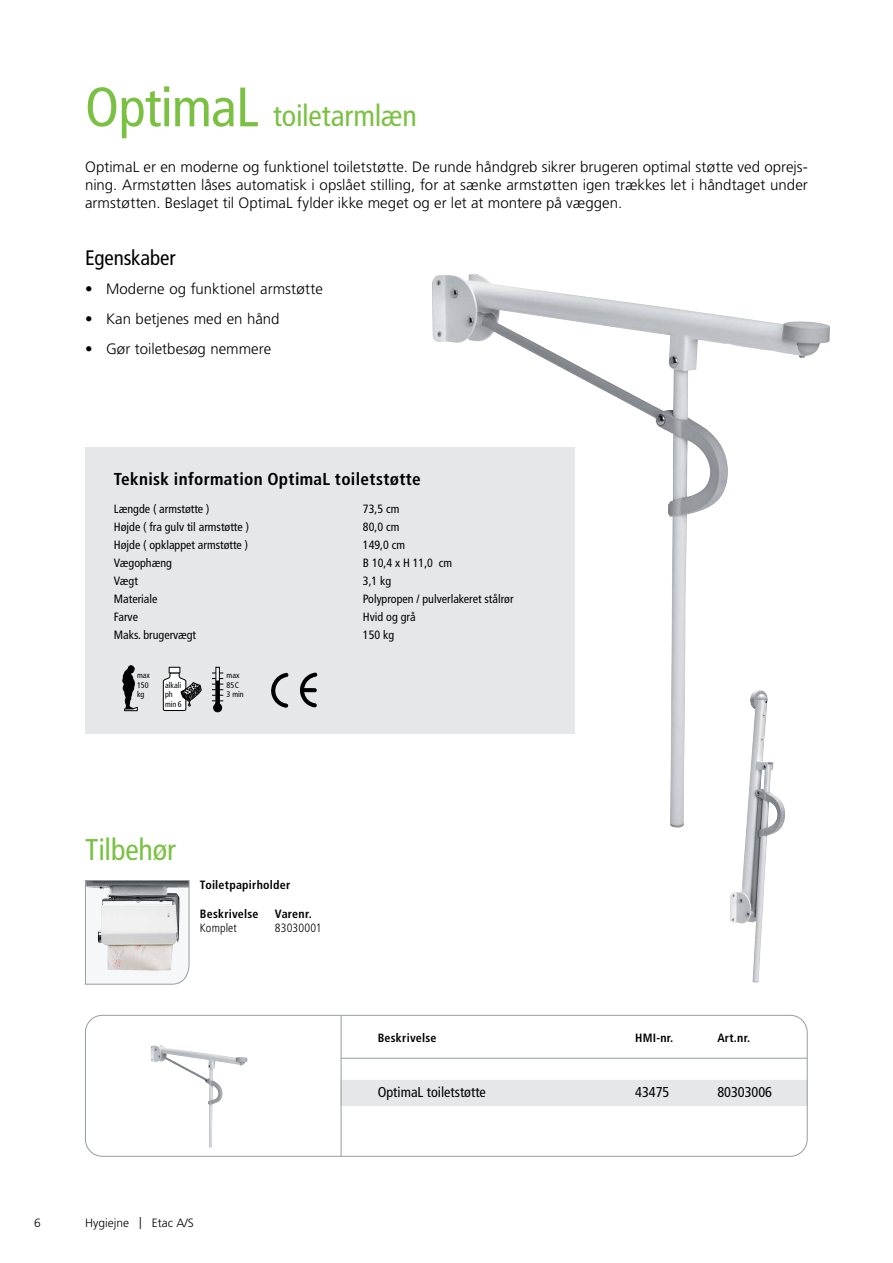
<style>
.page{position:relative;width:893px;height:1263px;background:#fff}
.page>*{position:absolute;margin:0;border:0;box-sizing:border-box;transform-origin:0 0}
.t1{font:condensed 30px "Frutiger LT Std";letter-spacing:-.005em;color:#7ac143}
.t2{font:condensed 21px "Frutiger";letter-spacing:-.005em;color:#000}
.t3{font:700 condensed 17.25px "Frutiger LT Std";letter-spacing:.02em;color:#000}
.t4{font:300 15px/18px "Frutiger LT Std";color:#000;text-align:justify}
.t5{font:condensed 14.25px "Frutiger LT Std";color:#000}
.t6{font:condensed 12px "Frutiger LT Std";color:#000}
.t7{font:700 condensed 12px "Frutiger LT Std";letter-spacing:.02em;color:#000}
.t8{font:300 12px "Frutiger LT Std";color:#000}
.t9{font:300 condensed 12px "Frutiger LT Std";letter-spacing:.01em;color:#000}
.t10{font:condensed 8.1px/9.6px "Frutiger";color:#000}
.s1{font-size:55.5px}
</style>
<div class="page">
<div style="left:85px;top:447px;width:489px;height:287px;background:#e6e7e8"></div>
<img style="left:432px;top:274px;width:398px;height:554px">
<img style="left:151px;top:1045px;width:97px;height:102px">
<img style="left:730px;top:690px;width:56px;height:293px">
<div style="left:342px;top:1080px;width:466px;height:26px;background:#e6e7e8"></div>
<hr style="left:341px;top:1058px;width:466px;height:1px;background:#949ca1">
<div style="left:85px;top:1015px;width:722px;height:142px;border:1px solid #949ca1;border-radius:17px"></div>
<hr style="left:341px;top:1016px;width:1px;height:140px;background:#949ca1">
<svg style="left:85px;top:880px;width:105px;height:105px"></svg>
<svg style="left:122px;top:665px;width:16px;height:46px"></svg>
<svg style="left:212px;top:667px;width:11px;height:45px"></svg>
<svg style="left:163px;top:672px;width:38px;height:39px"></svg>
<div style="left:169px;top:667px;width:11px;height:6px;background:#fff"></div>
<div style="left:169px;top:667px;width:11px;height:6px;border:1px solid #000"></div>
<svg style="left:271px;top:672px;width:47px;height:36px"></svg>
<h1 class="t1" style="left:85px;top:98px;width:333px"><span class="s1">OptimaL</span> toiletarmlæn</h1>
<p class="t4" style="left:85px;top:159px;width:724px">OptimaL er en moderne og funktionel toiletstøtte. De runde håndgreb sikrer brugeren optimal støtte ved oprejs&shy;ning. Armstøtten låses automatisk i opslået stilling, for at sænke armstøtten igen trækkes let i håndtaget under armstøtten. Beslaget til OptimaL fylder ikke meget og er let at montere på væggen.</p>
<h2 class="t2" style="left:85px;top:245px;width:92px">Egenskaber</h2>
<p class="t4" style="left:85px;top:280px;width:239px">• Moderne og funktionel armstøtte</p>
<p class="t4" style="left:85px;top:310px;width:196px">• Kan betjenes med en hånd</p>
<p class="t4" style="left:85px;top:340px;width:188px">• Gør toiletbesøg nemmere</p>
<p class="t3" style="left:114px;top:469px;width:308px">Teknisk information OptimaL toiletstøtte</p>
<p class="t6" style="left:114px;top:501px;width:97px">Længde ( armstøtte )</p>
<p class="t6" style="left:363px;top:501px;width:38px">73,5 cm</p>
<p class="t6" style="left:114px;top:519px;width:137px">Højde ( fra gulv til armstøtte )</p>
<p class="t6" style="left:363px;top:519px;width:38px">80,0 cm</p>
<p class="t6" style="left:114px;top:537px;width:136px">Højde ( opklappet armstøtte )</p>
<p class="t6" style="left:363px;top:537px;width:44px">149,0 cm</p>
<p class="t6" style="left:114px;top:555px;width:59px">Vægophæng</p>
<p class="t6" style="left:363px;top:555px;width:91px">B 10,4 x H 11,0 cm</p>
<p class="t6" style="left:114px;top:573px;width:25px">Vægt</p>
<p class="t6" style="left:363px;top:573px;width:30px">3,1 kg</p>
<p class="t6" style="left:114px;top:591px;width:45px">Materiale</p>
<p class="t6" style="left:363px;top:591px;width:152px">Polypropen / pulverlakeret stålrør</p>
<p class="t6" style="left:114px;top:609px;width:26px">Farve</p>
<p class="t6" style="left:363px;top:609px;width:54px">Hvid og grå</p>
<p class="t6" style="left:114px;top:627px;width:84px">Maks. brugervægt</p>
<p class="t6" style="left:363px;top:627px;width:33px">150 kg</p>
<p class="t10" style="left:227px;top:671px;width:19px">max<br>85C<br>3 min</p>
<p class="t10" style="left:137px;top:671px;width:14px">max<br>150 kg</p>
<p class="t10" style="left:165px;top:680px;width:18px">alkali ph min 6</p>
<h1 class="t1" style="left:85px;top:832px;width:92px">Tilbehør</h1>
<p class="t7" style="left:200px;top:878px;width:92px">Toiletpapirholder</p>
<p class="t7" style="left:200px;top:906px;width:60px">Beskrivelse</p>
<p class="t7" style="left:275px;top:906px;width:38px">Varenr.</p>
<p class="t9" style="left:200px;top:921px;width:38px">Komplet</p>
<p class="t9" style="left:275px;top:921px;width:48px">83030001</p>
<p class="t8" style="left:34px;top:1216px;width:8px">6</p>
<p class="t8" style="left:85px;top:1216px;width:110px">Hygiejne | Etac A/S</p>
<p class="t7" style="left:378px;top:1031px;width:60px">Beskrivelse</p>
<p class="t7" style="left:635px;top:1031px;width:40px">HMI-nr.</p>
<p class="t7" style="left:717px;top:1031px;width:34px">Art.nr.</p>
<p class="t5" style="left:378px;top:1083px;width:110px">OptimaL toiletstøtte</p>
<p class="t5" style="left:635px;top:1083px;width:36px">43475</p>
<p class="t5" style="left:717px;top:1083px;width:56px">80303006</p>
</div>
